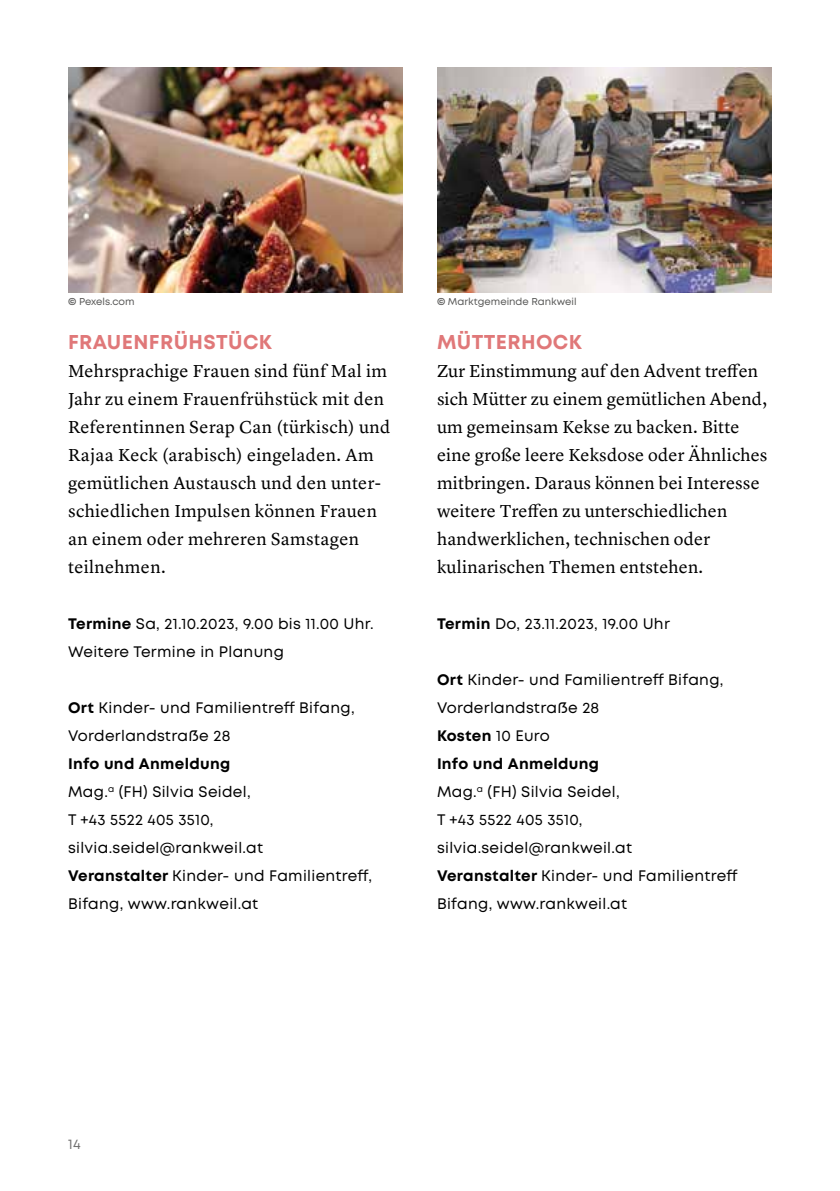
<style>
.page{position:relative;width:840px;height:1191px;background:#fff}
.page>*{position:absolute;margin:0;border:0;box-sizing:border-box;transform-origin:0 0}
.t1{font:700 20px "Mont";letter-spacing:.02em;color:#e07879}
.t2{font:18px/28px "Lyon Text";letter-spacing:.01em;color:#000}
.t3{font:15.2px/28px "Mont";letter-spacing:.02em;color:#000}
.t4{font:14px "Mont";color:#706f6f}
.t5{font:10px "Mont";color:#575756}
.s1{font-weight:700}
</style>
<div class="page">
<img style="left:68px;top:68px;width:335px;height:224px">
<img style="left:437px;top:68px;width:334px;height:224px">
<p class="t5" style="left:68px;top:295px;width:68px"><span class="s1">©</span> Pexels.com</p>
<p class="t5" style="left:437px;top:295px;width:141px"><span class="s1">©</span> Marktgemeinde Rankweil</p>
<p class="t1" style="left:68px;top:329px;width:205px">FRAUENFRÜHSTÜCK</p>
<p class="t2" style="left:68px;top:355px;width:323px">Mehrsprachige Frauen sind fünf Mal im Jahr zu einem Frauenfrühstück mit den Referentinnen Serap Can (türkisch) und Rajaa Keck (arabisch) eingeladen. Am gemütlichen Austausch und den unter&shy;schiedlichen Impulsen können Frauen an einem oder mehreren Samstagen teilnehmen.</p>
<p class="t3" style="left:68px;top:609px;width:307px"><span class="s1">Termine</span> Sa, 21.10.2023, 9.00 bis 11.00 Uhr.<br>Weitere Termine in Planung</p>
<p class="t3" style="left:68px;top:693px;width:288px"><span class="s1">Ort</span> Kinder- und Familientreff Bifang,<br>Vorderlandstraße 28</p>
<p class="t3" style="left:68px;top:749px;width:305px"><span class="s1">Info und Anmeldung<br></span>Mag.<sup>a</sup> (FH) Silvia Seidel,<br>T +43 5522 405 3510, silvia.seidel@rankweil.at<br><span class="s1">Veranstalter</span> Kinder- und Familientreff,<br>Bifang, www.rankweil.at</p>
<p class="t1" style="left:437px;top:329px;width:146px">MÜTTERHOCK</p>
<p class="t2" style="left:437px;top:355px;width:332px">Zur Einstimmung auf den Advent treffen sich Mütter zu einem gemütlichen Abend, um gemeinsam Kekse zu backen. Bitte eine große leere Keksdose oder Ähnliches mitbringen. Daraus können bei Interesse weitere Treffen zu unterschiedlichen handwerklichen, technischen oder kulinarischen Themen entstehen.</p>
<p class="t3" style="left:437px;top:609px;width:234px"><span class="s1">Termin</span> Do, 23.11.2023, 19.00 Uhr</p>
<p class="t3" style="left:437px;top:665px;width:302px"><span class="s1">Ort</span> Kinder- und Familientreff Bifang,<br>Vorderlandstraße 28<br><span class="s1">Kosten</span> 10 Euro<br><span class="s1">Info und Anmeldung<br></span>Mag.<sup>a</sup> (FH) Silvia Seidel,<br>T +43 5522 405 3510, silvia.seidel@rankweil.at<br><span class="s1">Veranstalter</span> Kinder- und Familientreff<br>Bifang, www.rankweil.at</p>
<p class="t4" style="left:68px;top:1134px;width:14px">14</p>
</div>
